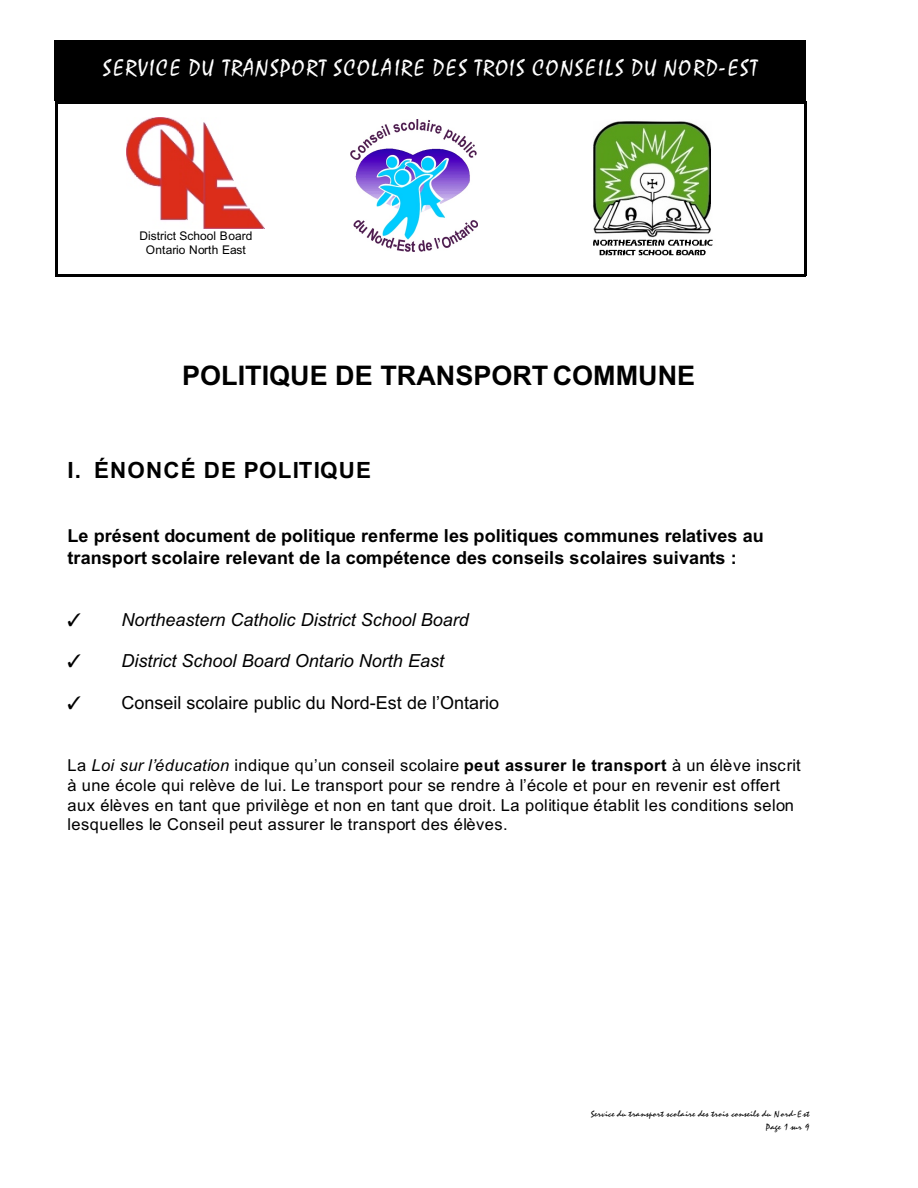
<style>
.page{position:relative;width:918px;height:1188px;background:#fff}
.page>*{position:absolute;margin:0;border:0;box-sizing:border-box;transform-origin:0 0}
.t1{font:700 27px "Arial";color:#000}
.t2{font:22.35px "Staccato 222 BT";letter-spacing:.03em;color:#fff}
.t3{font:700 22.35px "Arial";letter-spacing:.05em;color:#000}
.t4{font:700 18px/21.3px "Arial";letter-spacing:.005em;color:#000}
.t5{font:italic 18px "Arial";color:#000}
.t6{font:18px "Arial";color:#000}
.t7{font:16.5px/19.8px "Arial";letter-spacing:.025em;color:#000}
.t8{font:12px/13.8px "Arial";color:#000;text-align:center}
.t9{font:9px/12.8px "Staccato 222 BT";letter-spacing:.05em;color:#000;text-align:right}
.s1{font-style:italic}
.s2{font-weight:700}
</style>
<div class="page">
<img style="left:126px;top:117px;width:138px;height:111px">
<img style="left:350px;top:119px;width:128px;height:132px">
<hr style="left:55px;top:102px;width:3px;height:174px;background:#000">
<hr style="left:804px;top:102px;width:3px;height:174px;background:#000">
<hr style="left:55px;top:102px;width:751px;height:2px;background:#000">
<hr style="left:55px;top:274px;width:751px;height:2px;background:#000">
<div style="left:55px;top:40px;width:751px;height:61px;background:#000"></div>
<img style="left:593px;top:121px;width:120px;height:135px">
<h2 class="t2" style="left:102px;top:58px;width:657px">SERVICE DU TRANSPORT SCOLAIRE DES TROIS CONSEILS DU NORD-EST</h2>
<p class="t8" style="left:140px;top:230px;width:114px">District School Board<br>Ontario North East</p>
<h1 class="t1" style="left:182px;top:365px;width:515px">POLITIQUE DE TRANSPORT COMMUNE</h1>
<h2 class="t3" style="left:68px;top:461px;width:305px">I. ÉNONCÉ DE POLITIQUE</h2>
<p class="t4" style="left:68px;top:527px;width:698px">Le présent document de politique renferme les politiques communes relatives au transport scolaire relevant de la compétence des conseils scolaires suivants :</p>
<p class="t5" style="left:122px;top:613px;width:349px">Northeastern Catholic District School Board</p>
<p class="t5" style="left:122px;top:654px;width:324px">District School Board Ontario North East</p>
<p class="t6" style="left:122px;top:696px;width:379px">Conseil scolaire public du Nord-Est de l’Ontario</p>
<p class="t7" style="left:68px;top:757px;width:735px">La <span class="s1">Loi sur l’éducation</span> indique qu’un conseil scolaire <span class="s2">peut assurer le transport</span> à un élève inscrit à une école qui relève de lui. Le transport pour se rendre à l’école et pour en revenir est offert aux élèves en tant que privilège et non en tant que droit. La politique établit les conditions selon lesquelles le Conseil peut assurer le transport des élèves.</p>
<p class="t9" style="left:591px;top:1109px;width:220px">Service du transport scolaire des trois conseils du N ord-Est<br>Page 1 sur 9</p>
</div>
